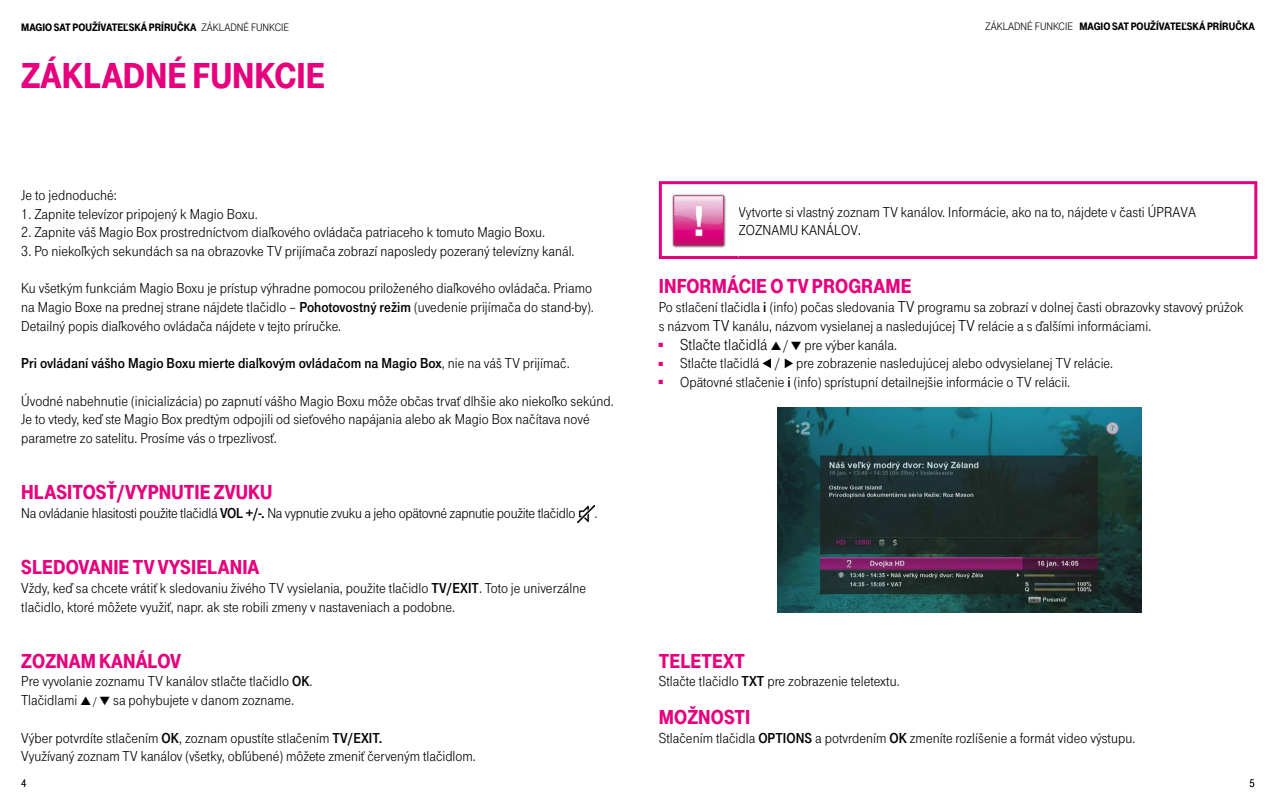
<style>
.page{position:relative;width:1276px;height:808px;background:#fff}
.page>*{position:absolute;margin:0;border:0;box-sizing:border-box;transform-origin:0 0}
.t1{font:37.5px "Tele Grotesk Ultr";color:#e6007d}
.t2{font:21px "Tele Grotesk Ultr";letter-spacing:.005em;color:#e6007d}
.t3{font:15px/18.8px "Tele Grotesk Norm";letter-spacing:.005em;color:#000}
.t4{font:15px "Tele Grotesk Norm";letter-spacing:-.015em;color:#000}
.t5{font:15px "Tele Grotesk Fett";letter-spacing:.005em;color:#000}
.t6{font:11.25px "Tele Grotesk Ultr";color:#000}
.t7{font:11.25px "Tele Grotesk Norm";color:#000}
.s1{font-family:"Tele Grotesk Norm"}
.s2{font-family:"Tele Grotesk Fett"}
.s3{font-size:12px}
.s4{font-size:16.5px}
.s5{font-family:"Tele Logo";font-size:30px;color:#e6007d}
</style>
<div class="page">
<img style="left:578px;top:506px;width:16px;height:16px">
<svg style="left:659px;top:181px;width:598px;height:78px"></svg>
<img style="left:660px;top:182px;width:78px;height:76px">
<svg style="left:762px;top:358px;width:9px;height:10px"></svg>
<svg style="left:784px;top:358px;width:9px;height:10px"></svg>
<img style="left:777px;top:408px;width:364px;height:205px">
<p class="t6" style="left:21px;top:21px;width:269px">MAGIO SAT POUŽÍVATEĽSKÁ PRÍRUČKA <span class="s1">ZÁKLADNÉ FUNKCIE</span></p>
<p class="t6" style="left:985px;top:20px;width:271px"><span class="s1">ZÁKLADNÉ FUNKCIE</span> MAGIO SAT POUŽÍVATEĽSKÁ PRÍRUČKA</p>
<h1 class="t1" style="left:21px;top:54px;width:306px">ZÁKLADNÉ FUNKCIE</h1>
<p class="t3" style="left:21px;top:186px;width:97px">Je to jednoduché:</p>
<p class="t3" style="left:21px;top:204px;width:238px">1. Zapnite televízor pripojený k Magio Boxu.</p>
<p class="t3" style="left:21px;top:223px;width:525px">2. Zapnite váš Magio Box prostredníctvom diaľkového ovládača patriaceho k tomuto Magio Boxu.</p>
<p class="t3" style="left:21px;top:242px;width:555px">3. Po niekoľkých sekundách sa na obrazovke TV prijímača zobrazí naposledy pozeraný televízny kanál.</p>
<p class="t3" style="left:21px;top:279px;width:574px">Ku všetkým funkciám Magio Boxu je prístup výhradne pomocou priloženého diaľkového ovládača. Priamo na Magio Boxe na prednej strane nájdete tlačidlo – <span class="s2">Pohotovostný režim</span> (uvedenie prijímača do stand-by).<br>Detailný popis diaľkového ovládača nájdete v tejto príručke.</p>
<p class="t5" style="left:21px;top:355px;width:550px">Pri ovládaní vášho Magio Boxu mierte diaľkovým ovládačom na Magio Box<span class="s1">, nie na váš TV prijímač.</span></p>
<p class="t3" style="left:21px;top:391px;width:594px">Úvodné nabehnutie (inicializácia) po zapnutí vášho Magio Boxu môže občas trvať dlhšie ako niekoľko sekúnd.<br>Je to vtedy, keď ste Magio Box predtým odpojili od sieťového napájania alebo ak Magio Box načítava nové parametre zo satelitu. Prosíme vás o trpezlivosť.</p>
<h2 class="t2" style="left:21px;top:481px;width:252px">HLASITOSŤ/VYPNUTIE ZVUKU</h2>
<p class="t4" style="left:21px;top:505px;width:556px">Na ovládanie hlasitosti použite tlačidlá <span class="s2">VOL +/-.</span> Na vypnutie zvuku a jeho opätovné zapnutie použite tlačidlo</p>
<p class="t3" style="left:594px;top:504px;width:4px">.</p>
<h2 class="t2" style="left:21px;top:555px;width:240px">SLEDOVANIE TV VYSIELANIA</h2>
<p class="t3" style="left:21px;top:579px;width:566px">Vždy, keď sa chcete vrátiť k sledovaniu živého TV vysielania, použite tlačidlo <span class="s2">TV/EXIT</span>. Toto je univerzálne tlačidlo, ktoré môžete využiť, napr. ak ste robili zmeny v nastaveniach a podobne.</p>
<h2 class="t2" style="left:21px;top:649px;width:161px">ZOZNAM KANÁLOV</h2>
<p class="t3" style="left:21px;top:672px;width:293px">Pre vyvolanie zoznamu TV kanálov stlačte tlačidlo <span class="s2">OK</span>.<br>Tlačidlami ▲ <span class="s3">/</span> ▼ sa pohybujete v danom zozname.</p>
<p class="t3" style="left:21px;top:728px;width:456px">Výber potvrdíte stlačením <span class="s2">OK</span>, zoznam opustíte stlačením <span class="s2">TV/EXIT.<br></span>Využívaný zoznam TV kanálov (všetky, obľúbené) môžete zmeniť červeným tlačidlom.</p>
<p class="t3" style="left:738px;top:203px;width:459px;line-height:18px">Vytvorte si vlastný zoznam TV kanálov. Informácie, ako na to, nájdete v časti ÚPRAVA<br>ZOZNAMU KANÁLOV<span class="s4">.</span></p>
<h2 class="t2" style="left:659px;top:275px;width:254px">INFORMÁCIE O TV PROGRAME</h2>
<p class="t3" style="left:659px;top:298px;width:586px">Po stlačení tlačidla <span class="s2">i</span> (info) počas sledovania <span class="s4">TV</span> programu sa zobrazí v dolnej časti obrazovky stavový prúžok s názvom <span class="s4">TV</span> kanálu, názvom vysielanej a nasledujúcej <span class="s4">TV</span> relácie a s ďalšími informáciami.<br><span class="s5">§</span> <span class="s4">Stlačte tlačidlá</span> ▲ / ▼ pre výber kanála.<br><span class="s5">§</span> Stlačte tlačidlá / pre zobrazenie nasledujúcej alebo odvysielanej TV relácie.<br><span class="s5">§</span> Opätovné stlačenie <span class="s2">i</span> (info) sprístupní detailnejšie informácie o TV relácii.</p>
<h2 class="t2" style="left:659px;top:649px;width:88px">TELETEXT</h2>
<p class="t3" style="left:659px;top:672px;width:242px">Stlačte tlačidlo <span class="s2">TXT</span> pre zobrazenie teletextu.</p>
<h2 class="t2" style="left:659px;top:705px;width:93px">MOŽNOSTI</h2>
<p class="t3" style="left:659px;top:728px;width:478px">Stlačením tlačidla <span class="s2">OPTIONS</span> a potvrdením <span class="s2">OK</span> zmeníte rozlíšenie a formát video výstupu.</p>
<p class="t7" style="left:21px;top:777px;width:7px">4</p>
<p class="t7" style="left:1249px;top:777px;width:7px">5</p>
</div>
